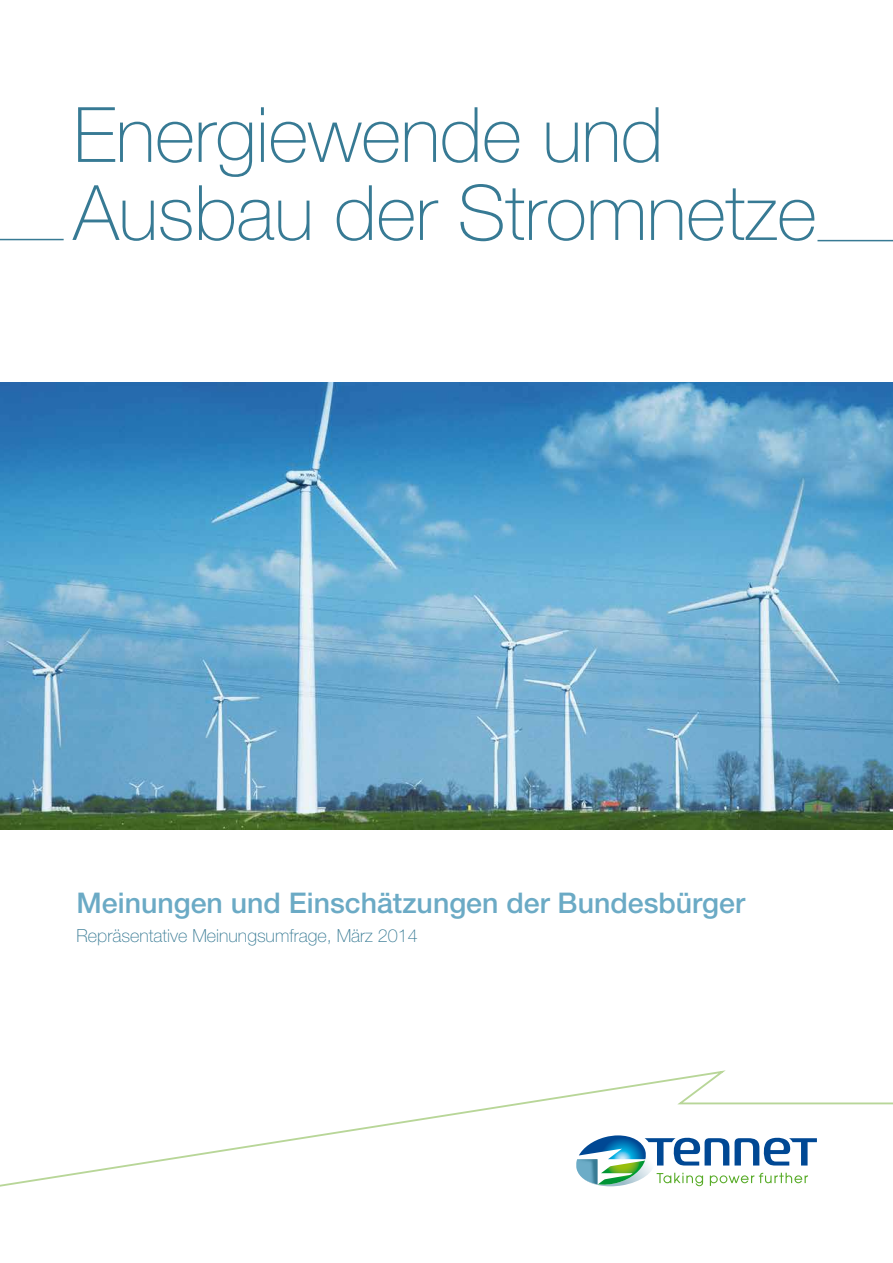
<style>
.page{position:relative;width:893px;height:1263px;background:#fff}
.page>*{position:absolute;margin:0;border:0;box-sizing:border-box;transform-origin:0 0}
.t1{font:100 76.5px/78px "Helvetica Neue LT Pro";letter-spacing:-.005em;color:#377a94}
.t2{font:500 28.5px "Helvetica Neue LT Pro";color:#6baac5}
.t3{font:100 18px "Helvetica Neue LT Pro";color:#377a94}
</style>
<div class="page">
<svg style="left:0;top:1070px;width:893px;height:117px"></svg>
<svg style="left:576px;top:1135px;width:240px;height:51px"></svg>
<img style="left:0;top:383px;width:893px;height:446px">
<hr style="left:0;top:239px;width:64px;height:1px;background:#377a94">
<hr style="left:817px;top:240px;width:76px;height:1px;background:#377a94">
<h1 class="t1" style="left:73px;top:95px;width:745px">Energiewende und<br>Ausbau der Stromnetze</h1>
<p class="t2" style="left:77px;top:886px;width:670px">Meinungen und Einschätzungen der Bundesbürger</p>
<p class="t3" style="left:77px;top:925px;width:343px">Repräsentative Meinungsumfrage, März 2014</p>
</div>
